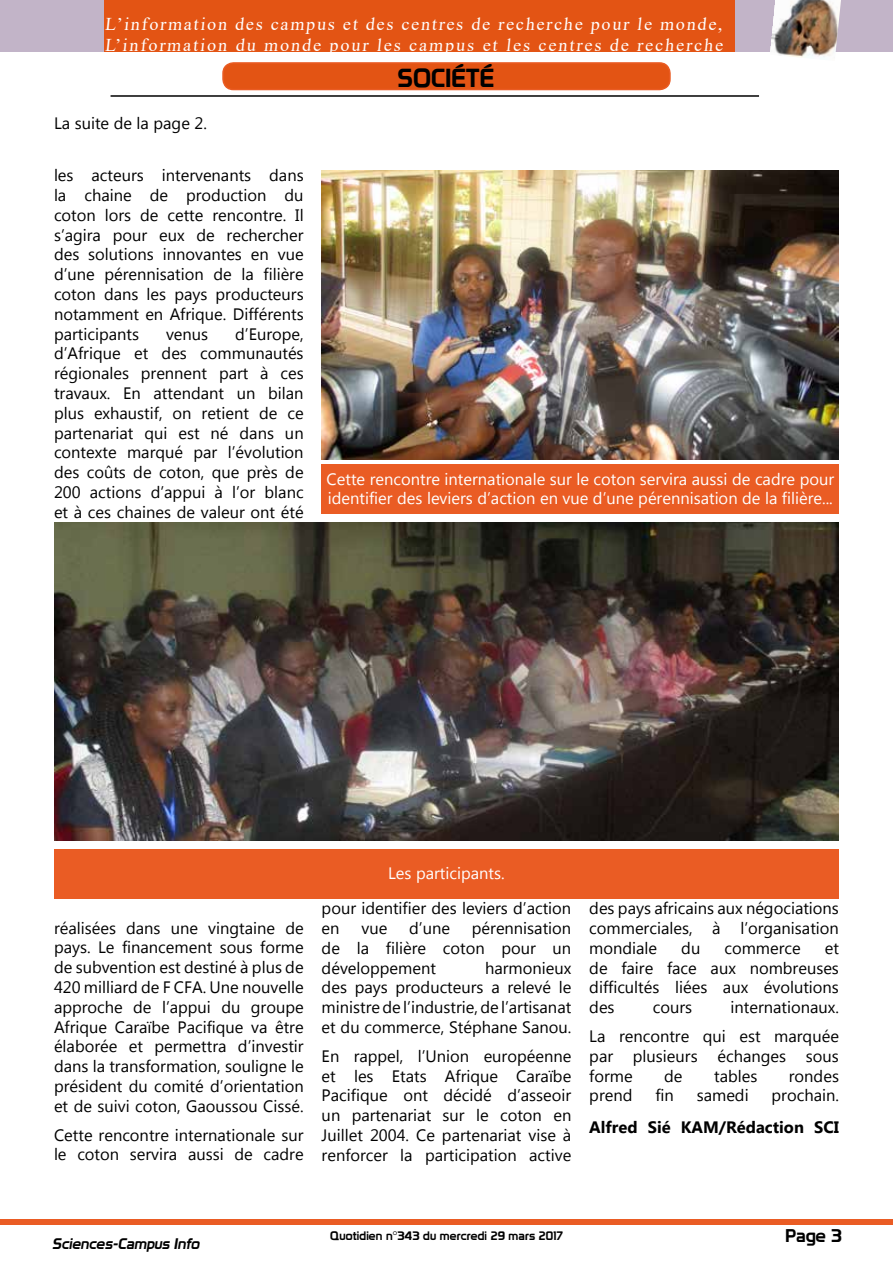
<style>
.page{position:relative;width:893px;height:1263px;background:#fff}
.page>*{position:absolute;margin:0;border:0;box-sizing:border-box;transform-origin:0 0}
.t1{font:25.5px "Prototype";color:#000}
.t2{font:18px/21.6px "Times New Roman";letter-spacing:.105em;color:#fff}
.t3{font:18px "Prototype";color:#000}
.t4{font:16.5px/19.8px "Myanmar Text";color:#000;text-align:justify}
.t5{font:16.5px/19.8px "Myanmar Text";color:#fff}
.t6{font:700 16.5px "Myanmar Text";color:#000}
.t7{font:italic 15px "Prototype";color:#000}
.t8{font:12px "Prototype";letter-spacing:.01em;color:#000}
</style>
<div class="page">
<div style="left:0;top:1219px;width:893px;height:6px;background:#ea5c24"></div>
<hr style="left:111px;top:95px;width:648px;height:2px;background:#000">
<div style="left:0;top:0;width:893px;height:52px;background:#c2b4c8"></div>
<div style="left:105px;top:0;width:630px;height:52px;background:#e35414"></div>
<img style="left:770px;top:0;width:71px;height:59px">
<div style="left:223px;top:63px;width:447px;height:27px;background:#e35414;border-radius:10px"></div>
<div style="left:222px;top:62px;width:449px;height:28px;border:2px solid #ea5c24;border-radius:10px"></div>
<img style="left:322px;top:170px;width:517px;height:289px">
<div style="left:322px;top:464px;width:517px;height:50px;background:#ea5c24"></div>
<img style="left:54px;top:523px;width:785px;height:318px">
<div style="left:54px;top:849px;width:785px;height:50px;background:#ea5c24"></div>
<p class="t2" style="left:105px;top:12px;width:622px">L’information des campus et des centres de recherche pour le monde,<br>L’information du monde pour les campus et les centres de recherche</p>
<h1 class="t1" style="left:398px;top:62px;width:98px">SOCIÉTÉ</h1>
<p class="t4" style="left:54px;top:114px;width:154px">La suite de la page 2.</p>
<p class="t4" style="left:54px;top:166px;width:251px">les acteurs intervenants dans la chaine de production du coton lors de cette rencontre. Il s’agira pour eux de rechercher des solutions innovantes en vue d’une pérennisation de la filière coton dans les pays producteurs notamment en Afrique. Différents participants</p>
<p class="t4" style="left:54px;top:324px;width:251px;text-indent:181px">d’Europe, d’Afrique et des communautés régionales prennent part à ces travaux. En attendant un bilan plus exhaustif, on retient de ce partenariat qui est né dans un contexte marqué par l’évolution des coûts de coton, que près de 200 actions d’appui à l’or blanc et à ces chaines de valeur ont été</p>
<p class="t4" style="left:166px;top:324px;width:44px">venus</p>
<p class="t5" style="left:327px;top:469px;width:509px">Cette rencontre internationale sur le coton servira aussi de cadre pour identifier des leviers d’action en vue d’une pérennisation de la filière...</p>
<p class="t4" style="left:54px;top:918px;width:251px">réalisées dans une vingtaine de pays. Le financement sous forme de subvention est destiné à plus de 420 milliard de F CFA. Une nouvelle approche de l’appui du groupe Afrique Caraïbe Pacifique va être élaborée et permettra d’investir dans la transformation, souligne le président du comité d’orientation et de suivi coton, Gaoussou Cissé.</p>
<p class="t4" style="left:54px;top:1125px;width:251px">Cette rencontre internationale sur le coton servira aussi de cadre</p>
<p class="t5" style="left:388px;top:864px;width:118px">Les participants.</p>
<p class="t4" style="left:322px;top:898px;width:251px">pour identifier des leviers d’action en</p>
<p class="t4" style="left:322px;top:918px;width:251px;text-indent:150px">pérennisation de la filière coton pour un développement</p>
<p class="t4" style="left:361px;top:918px;width:27px">vue</p>
<p class="t4" style="left:409px;top:918px;width:42px">d’une</p>
<p class="t4" style="left:322px;top:958px;width:251px;text-indent:163px">harmonieux des pays producteurs a relevé le ministre de l’industrie, de l’artisanat et du commerce, Stéphane Sanou.</p>
<p class="t4" style="left:322px;top:1046px;width:251px">En rappel, l’Union européenne et les Etats Afrique Caraïbe Pacifique ont décidé d’asseoir un partenariat sur le coton en Juillet 2004. Ce partenariat vise à renforcer la participation active</p>
<p class="t4" style="left:589px;top:898px;width:251px">des pays africains aux négociations commerciales, à l’organisation mondiale</p>
<p class="t4" style="left:681px;top:938px;width:21px">du</p>
<p class="t4" style="left:724px;top:938px;width:78px">commerce</p>
<p class="t4" style="left:589px;top:938px;width:251px;text-indent:235px">et de faire face aux nombreuses difficultés liées aux évolutions des</p>
<p class="t4" style="left:589px;top:993px;width:251px;line-height:28.8px;text-align:right">internationaux.<br>La rencontre qui est marquée</p>
<p class="t4" style="left:589px;top:1046px;width:251px">par plusieurs échanges sous forme</p>
<p class="t4" style="left:653px;top:997px;width:41px">cours</p>
<p class="t4" style="left:664px;top:1066px;width:20px">de</p>
<p class="t4" style="left:714px;top:1066px;width:45px">tables</p>
<p class="t4" style="left:789px;top:1066px;width:52px">rondes</p>
<p class="t4" style="left:589px;top:1086px;width:45px">prend</p>
<p class="t4" style="left:655px;top:1086px;width:20px">fin</p>
<p class="t4" style="left:697px;top:1086px;width:53px">samedi</p>
<p class="t4" style="left:772px;top:1086px;width:69px">prochain.</p>
<p class="t6" style="left:589px;top:1118px;width:251px">Alfred Sié KAM/Rédaction SCI</p>
<p class="t7" style="left:52px;top:1234px;width:152px">Sciences-Campus Info</p>
<p class="t3" style="left:786px;top:1225px;width:58px">Page 3</p>
<p class="t8" style="left:330px;top:1228px;width:234px">Quotidien n°343 du mercredi 29 mars 2017</p>
</div>
